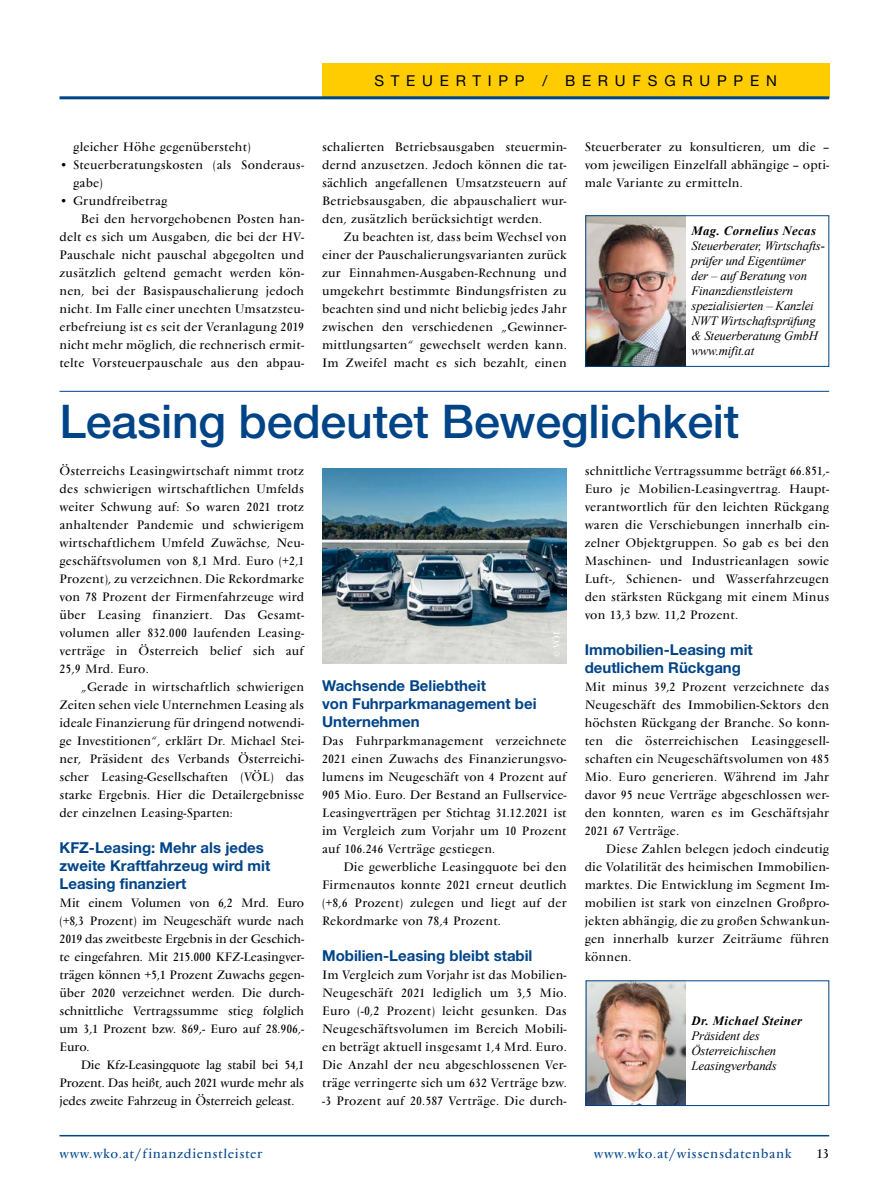
<style>
.page{position:relative;width:893px;height:1191px;background:#fff}
.page>*{position:absolute;margin:0;border:0;box-sizing:border-box;transform-origin:0 0}
.t1{font:500 46.5px "Helvetica Neue LT Std";letter-spacing:-.005em;color:#048}
.t2{font:700 15px/18px "Helvetica Neue LT Std";color:#048}
.t3{font:15px "Helvetica Neue LT Std";letter-spacing:.45em;color:#000}
.t4{font:13.5px "Vendome";letter-spacing:.05em;color:#048}
.t5{font:13.5px "Vendome";color:#000}
.t6{font:12.75px/18px "Vendome";letter-spacing:.02em;color:#000;text-align:justify}
.t7{font:italic 12.75px/15px "Times New Roman";letter-spacing:-.01em;color:#000}
.t8{font:italic 700 12.75px "Times New Roman";letter-spacing:.03em;color:#000}
.t9{font:9px "Vendome";color:#fff}
</style>
<div class="page">
<div style="left:322px;top:64px;width:507px;height:34px;background:#fecc00"></div>
<hr style="left:60px;top:96px;width:769px;height:3px;background:#048">
<hr style="left:60px;top:1135px;width:769px;height:1px;background:#048">
<img style="left:587px;top:217px;width:98px;height:148px">
<div style="left:585px;top:215px;width:244px;height:152px;border:1px solid #048"></div>
<img style="left:585px;top:980px;width:100px;height:125px">
<div style="left:586px;top:980px;width:243px;height:126px;border:1px solid #048"></div>
<hr style="left:60px;top:391px;width:769px;height:1px;background:#048">
<img style="left:322px;top:468px;width:245px;height:196px">
<p class="t3" style="left:374px;top:72px;width:404px">STEUERTIPP / BERUFSGRUPPEN</p>
<p class="t6" style="left:73px;top:137px;width:179px">gleicher Höhe gegenübersteht)</p>
<p class="t6" style="left:73px;top:155px;width:233px;text-indent:-14px">• Steuerberatungskosten (als Sonderaus&shy;gabe)</p>
<p class="t6" style="left:60px;top:191px;width:109px">• Grundfreibetrag</p>
<p class="t6" style="left:81px;top:210px;width:225px">Bei den hervorgehobenen Posten han-</p>
<p class="t6" style="left:60px;top:228px;width:246px">delt es sich um Ausgaben, die bei der HV-</p>
<p class="t6" style="left:60px;top:246px;width:246px">Pauschale nicht pauschal abgegolten und</p>
<p class="t6" style="left:60px;top:264px;width:246px">zusätzlich geltend gemacht werden kön-</p>
<p class="t6" style="left:60px;top:282px;width:246px">nen, bei der Basispauschalierung jedoch</p>
<p class="t6" style="left:60px;top:300px;width:246px">nicht. Im Falle einer unechten Umsatzsteu-</p>
<p class="t6" style="left:60px;top:318px;width:246px">erbefreiung ist es seit der Veranlagung 2019</p>
<p class="t6" style="left:60px;top:336px;width:246px">nicht mehr möglich, die rechnerisch ermit-</p>
<p class="t6" style="left:60px;top:354px;width:246px">telte Vorsteuerpauschale aus den abpau-</p>
<p class="t6" style="left:322px;top:138px;width:246px">schalierten Betriebsausgaben steuermin&shy;dernd anzusetzen. Jedoch können die tat&shy;sächlich angefallenen Umsatzsteuern auf Betriebsausgaben, die abpauschaliert wur&shy;den, zusätzlich berücksichtigt werden.</p>
<p class="t6" style="left:322px;top:228px;width:246px;text-indent:21px">Zu beachten ist, dass beim Wechsel von einer der Pauschalierungsvarianten zurück zur Einnahmen-Ausgaben-Rechnung und umgekehrt bestimmte Bindungsfristen zu beachten sind und nicht beliebig jedes Jahr zwischen den verschiedenen „Gewinner&shy;mittlungsarten“ gewechselt werden kann.<br>Im Zweifel macht es sich bezahlt, einen</p>
<p class="t6" style="left:585px;top:138px;width:246px">Steuerberater zu konsultieren, um die – vom jeweiligen Einzelfall abhängige – opti&shy;male Variante zu ermitteln.</p>
<p class="t8" style="left:691px;top:222px;width:126px">Mag. Cornelius Necas</p>
<p class="t7" style="left:691px;top:238px;width:135px">Steuerberater, Wirtschafts&shy;prüfer und Eigentümer der – auf Beratung von<br>Finanzdienstleistern spezialisierten – Kanzlei<br>NWT Wirtschaftsprüfung &amp; Steuerberatung GmbH www.mifit.at</p>
<h1 class="t1" style="left:60px;top:394px;width:681px">Leasing bedeutet Beweglichkeit</h1>
<p class="t6" style="left:60px;top:462px;width:246px">Österreichs Leasingwirtschaft nimmt trotz des schwierigen wirtschaftlichen Umfelds weiter Schwung auf: So waren 2021 trotz anhaltender Pandemie und schwierigem wirtschaftlichem Umfeld Zuwächse, Neu&shy;geschäftsvolumen von 8,1 Mrd. Euro (+2,1<br>Prozent), zu verzeichnen. Die Rekordmarke von 78 Prozent der Firmenfahrzeuge wird über Leasing finanziert. Das Gesamt&shy;volumen aller 832.000 laufenden Leasing&shy;verträge in Österreich belief sich auf 25,9 Mrd. Euro.</p>
<p class="t6" style="left:60px;top:678px;width:246px;text-indent:21px">„Gerade in wirtschaftlich schwierigen Zeiten sehen viele Unternehmen Leasing als ideale Finanzierung für dringend notwendi&shy;ge Investitionen“, erklärt Dr. Michael Stei&shy;ner, Präsident des Verbands Österreichi&shy;scher Leasing-Gesellschaften (VÖL) das starke Ergebnis. Hier die Detailergebnisse der einzelnen Leasing-Sparten:</p>
<p class="t2" style="left:60px;top:838px;width:212px">KFZ-Leasing: Mehr als jedes zweite Kraftfahrzeug wird mit<br>Leasing finanziert</p>
<p class="t6" style="left:60px;top:893px;width:246px">Mit einem Volumen von 6,2 Mrd. Euro (+8,3 Prozent) im Neugeschäft wurde nach 2019 das zweitbeste Ergebnis in der Geschich&shy;te eingefahren. Mit 215.000 KFZ-Leasingver&shy;trägen können +5,1 Prozent Zuwachs gegen&shy;über 2020 verzeichnet werden. Die durch&shy;schnittliche Vertragssumme stieg folglich um 3,1 Prozent bzw. 869,- Euro auf 28.906,- Euro.</p>
<p class="t6" style="left:60px;top:1056px;width:246px;text-indent:21px">Die Kfz-Leasingquote lag stabil bei 54,1<br>Prozent. Das heißt, auch 2021 wurde mehr als jedes zweite Fahrzeug in Österreich geleast.</p>
<p class="t9" style="left:551px;top:658px;width:30px;rotate:-90deg">© VÖL</p>
<p class="t2" style="left:322px;top:676px;width:216px">Wachsende Beliebtheit<br>von Fuhrparkmanagement bei<br>Unternehmen</p>
<p class="t6" style="left:322px;top:731px;width:246px">Das Fuhrparkmanagement verzeichnete 2021 einen Zuwachs des Finanzierungsvo&shy;lumens im Neugeschäft von 4 Prozent auf 905 Mio. Euro. Der Bestand an Fullservice-Leasingverträgen per Stichtag 31.12.2021 ist im Vergleich zum Vorjahr um 10 Prozent auf 106.246 Verträge gestiegen.</p>
<p class="t6" style="left:322px;top:858px;width:246px;text-indent:21px">Die gewerbliche Leasingquote bei den Firmenautos konnte 2021 erneut deutlich (+8,6 Prozent) zulegen und liegt auf der Rekordmarke von 78,4 Prozent.</p>
<p class="t2" style="left:322px;top:946px;width:212px">Mobilien-Leasing bleibt stabil</p>
<p class="t6" style="left:322px;top:965px;width:246px">Im Vergleich zum Vorjahr ist das Mobilien-Neugeschäft 2021 lediglich um 3,5 Mio.<br>Euro (-0,2 Prozent) leicht gesunken. Das Neugeschäftsvolumen im Bereich Mobili&shy;en beträgt aktuell insgesamt 1,4 Mrd. Euro.<br>Die Anzahl der neu abgeschlossenen Ver&shy;träge verringerte sich um 632 Verträge bzw. -3 Prozent auf 20.587 Verträge. Die durch-</p>
<p class="t6" style="left:585px;top:462px;width:246px">schnittliche Vertragssumme beträgt 66.851,- Euro je Mobilien-Leasingvertrag. Haupt&shy;verantwortlich für den leichten Rückgang waren die Verschiebungen innerhalb ein&shy;zelner Objektgruppen. So gab es bei den Maschinen- und Industrieanlagen sowie Luft-, Schienen- und Wasserfahrzeugen den stärksten Rückgang mit einem Minus von 13,3 bzw. 11,2 Prozent.</p>
<p class="t2" style="left:585px;top:640px;width:170px">Immobilien-Leasing mit deutlichem Rückgang</p>
<p class="t6" style="left:585px;top:677px;width:246px">Mit minus 39,2 Prozent verzeichnete das Neugeschäft des Immobilien-Sektors den höchsten Rückgang der Branche. So konn&shy;ten die österreichischen Leasinggesell&shy;schaften ein Neugeschäftsvolumen von 485<br>Mio. Euro generieren. Während im Jahr davor 95 neue Verträge abgeschlossen wer&shy;den konnten, waren es im Geschäftsjahr 2021 67 Verträge.</p>
<p class="t6" style="left:585px;top:840px;width:246px;text-indent:21px">Diese Zahlen belegen jedoch eindeutig die Volatilität des heimischen Immobilien&shy;marktes. Die Entwicklung im Segment Im&shy;mobilien ist stark von einzelnen Großpro&shy;jekten abhängig, die zu großen Schwankun&shy;gen innerhalb kurzer Zeiträume führen können.</p>
<p class="t8" style="left:691px;top:1011px;width:112px">Dr. Michael Steiner</p>
<p class="t7" style="left:691px;top:1028px;width:87px">Präsident des<br>Österreichischen<br>Leasingverbands</p>
<p class="t4" style="left:60px;top:1146px;width:204px">www.wko.at/finanzdienstleister</p>
<p class="t4" style="left:594px;top:1146px;width:199px">www.wko.at/wissensdatenbank</p>
<p class="t5" style="left:816px;top:1146px;width:14px">13</p>
</div>
